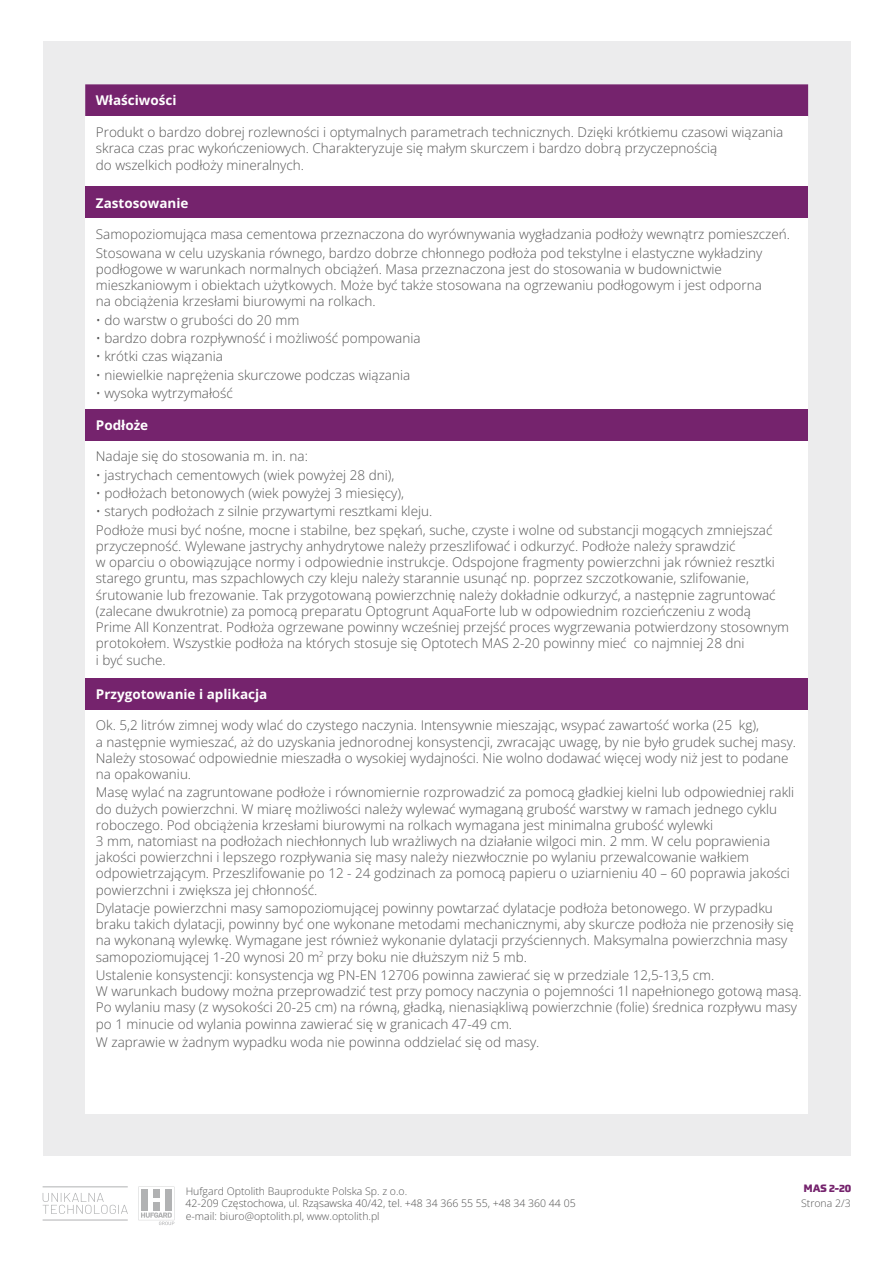
<style>
.page{position:relative;width:893px;height:1263px;background:#fff}
.page>*{position:absolute;margin:0;border:0;box-sizing:border-box;transform-origin:0 0}
.t1{font:300 13.5px/16.2px "Open Sans";color:#565656}
.t2{font:700 13.5px "Open Sans";color:#fff}
.t3{font:300 10.5px "Open Sans";color:#565656}
.t4{font:300 10.5px "Open Sans";color:#4e4e4d}
.t5{font:800 10.5px "Prometo";color:#75236d}
.t6{font:300 7.8px "Open Sans";color:#565656}
</style>
<div class="page">
<div style="left:43px;top:42px;width:808px;height:1114px;background:#ececed"></div>
<svg style="left:138px;top:1186px;width:36px;height:39px"></svg>
<svg style="left:43px;top:1193px;width:85px;height:21px"></svg>
<hr style="left:43px;top:1220px;width:85px;height:1px;background:#b1b2b3">
<hr style="left:43px;top:1186px;width:85px;height:1px;background:#b1b2b3">
<div style="left:85px;top:84px;width:723px;height:32px;background:#75236d"></div>
<div style="left:85px;top:691px;width:723px;height:422px;background:#fff"></div>
<div style="left:85px;top:440px;width:723px;height:251px;background:#fff"></div>
<div style="left:85px;top:218px;width:723px;height:191px;background:#fff"></div>
<div style="left:85px;top:116px;width:723px;height:70px;background:#fff"></div>
<div style="left:85px;top:678px;width:723px;height:31px;background:#75236d"></div>
<div style="left:85px;top:409px;width:723px;height:31px;background:#75236d"></div>
<div style="left:85px;top:186px;width:723px;height:32px;background:#75236d"></div>
<p class="t2" style="left:96px;top:91px;width:82px">Właściwości</p>
<p class="t1" style="left:96px;top:124px;width:689px">Produkt o bardzo dobrej rozlewności i optymalnych parametrach technicznych. Dzięki krótkiemu czasowi wiązania skraca czas prac wykończeniowych. Charakteryzuje się małym skurczem i bardzo dobrą przyczepnością<br>do wszelkich podłoży mineralnych.</p>
<p class="t2" style="left:96px;top:193px;width:94px">Zastosowanie</p>
<p class="t1" style="left:96px;top:225px;width:696px;line-height:18.3px">Samopoziomująca masa cementowa przeznaczona do wyrównywania wygładzania podłoży wewnątrz pomieszczeń.<br>Stosowana w celu uzyskania równego, bardzo dobrze chłonnego podłoża pod tekstylne i elastyczne wykładziny</p>
<p class="t1" style="left:96px;top:260px;width:668px">podłogowe w warunkach normalnych obciążeń. Masa przeznaczona jest do stosowania w budownictwie mieszkaniowym i obiektach użytkowych. Może być także stosowana na ogrzewaniu podłogowym i jest odporna na obciążenia krzesłami biurowymi na rolkach.</p>
<p class="t1" style="left:96px;top:311px;width:205px">• do warstw o grubości do 20 mm</p>
<p class="t1" style="left:96px;top:329px;width:326px">• bardzo dobra rozpływność i możliwość pompowania</p>
<p class="t1" style="left:96px;top:348px;width:129px">• krótki czas wiązania</p>
<p class="t1" style="left:96px;top:366px;width:316px">• niewielkie naprężenia skurczowe podczas wiązania</p>
<p class="t1" style="left:96px;top:384px;width:138px">• wysoka wytrzymałość</p>
<p class="t2" style="left:96px;top:415px;width:54px">Podłoże</p>
<p class="t1" style="left:96px;top:448px;width:214px">Nadaje się do stosowania m. in. na:</p>
<p class="t1" style="left:96px;top:466px;width:300px">• jastrychach cementowych (wiek powyżej 28 dni),</p>
<p class="t1" style="left:96px;top:485px;width:310px">• podłożach betonowych (wiek powyżej 3 miesięcy),</p>
<p class="t1" style="left:96px;top:502px;width:678px;line-height:18.3px">• starych podłożach z silnie przywartymi resztkami kleju.<br>Podłoże musi być nośne, mocne i stabilne, bez spękań, suche, czyste i wolne od substancji mogących zmniejszać</p>
<p class="t1" style="left:96px;top:537px;width:695px">przyczepność. Wylewane jastrychy anhydrytowe należy przeszlifować i odkurzyć. Podłoże należy sprawdzić<br>w oparciu o obowiązujące normy i odpowiednie instrukcje. Odspojone fragmenty powierzchni jak również resztki starego gruntu, mas szpachlowych czy kleju należy starannie usunąć np. poprzez szczotkowanie, szlifowanie, śrutowanie lub frezowanie. Tak przygotowaną powierzchnię należy dokładnie odkurzyć, a następnie zagruntować (zalecane dwukrotnie) za pomocą preparatu Optogrunt AquaForte lub w odpowiednim rozcieńczeniu z wodą Prime All Konzentrat. Podłoża ogrzewane powinny wcześniej przejść proces wygrzewania potwierdzony stosownym protokołem. Wszystkie podłoża na których stosuje się Optotech MAS 2-20 powinny mieć co najmniej 28 dni<br>i być suche.</p>
<p class="t2" style="left:96px;top:684px;width:173px">Przygotowanie i aplikacja</p>
<p class="t1" style="left:96px;top:717px;width:702px">Ok. 5,2 litrów zimnej wody wlać do czystego naczynia. Intensywnie mieszając, wsypać zawartość worka (25 kg),<br>a następnie wymieszać, aż do uzyskania jednorodnej konsystencji, zwracając uwagę, by nie było grudek suchej masy.<br>Należy stosować odpowiednie mieszadła o wysokiej wydajności. Nie wolno dodawać więcej wody niż jest to podane na opakowaniu.</p>
<p class="t1" style="left:96px;top:784px;width:700px">Masę wylać na zagruntowane podłoże i równomiernie rozprowadzić za pomocą gładkiej kielni lub odpowiedniej rakli do dużych powierzchni. W miarę możliwości należy wylewać wymaganą grubość warstwy w ramach jednego cyklu roboczego. Pod obciążenia krzesłami biurowymi na rolkach wymagana jest minimalna grubość wylewki<br>3 mm, natomiast na podłożach niechłonnych lub wrażliwych na działanie wilgoci min. 2 mm. W celu poprawienia jakości powierzchni i lepszego rozpływania się masy należy niezwłocznie po wylaniu przewalcowanie wałkiem odpowietrzającym. Przeszlifowanie po 12 - 24 godzinach za pomocą papieru o uziarnieniu 40 – 60 poprawia jakości powierzchni i zwiększa jej chłonność.</p>
<p class="t1" style="left:96px;top:899px;width:699px">Dylatacje powierzchni masy samopoziomującej powinny powtarzać dylatacje podłoża betonowego. W przypadku braku takich dylatacji, powinny być one wykonane metodami mechanicznymi, aby skurcze podłoża nie przenosiły się na wykonaną wylewkę. Wymagane jest również wykonanie dylatacji przyściennych. Maksymalna powierzchnia masy</p>
<p class="t6" style="left:319px;top:949px;width:6px">2</p>
<p class="t1" style="left:96px;top:947px;width:620px;line-height:18.5px">samopoziomującej 1-20 wynosi 20 m przy boku nie dłuższym niż 5 mb.<br>Ustalenie konsystencji: konsystencja wg PN-EN 12706 powinna zawierać się w przedziale 12,5-13,5 cm.</p>
<p class="t1" style="left:96px;top:983px;width:707px">W warunkach budowy można przeprowadzić test przy pomocy naczynia o pojemności 1l napełnionego gotową masą.<br>Po wylaniu masy (z wysokości 20-25 cm) na równą, gładką, nienasiąkliwą powierzchnie (folie) średnica rozpływu masy po 1 minucie od wylania powinna zawierać się w granicach 47-49 cm.</p>
<p class="t1" style="left:96px;top:1033px;width:445px">W zaprawie w żadnym wypadku woda nie powinna oddzielać się od masy.</p>
<p class="t5" style="left:804px;top:1184px;width:49px">MAS 2-20</p>
<p class="t3" style="left:186px;top:1183px;width:223px">Hufgard Optolith Bauprodukte Polska Sp. z o.o.</p>
<p class="t3" style="left:186px;top:1208px;width:195px">e-mail: biuro@optolith.pl, www.optolith.pl</p>
<p class="t4" style="left:185px;top:1196px;width:392px">42-209 Częstochowa, ul. Rząsawska 40/42, tel. +48 34 366 55 55, +48 34 360 44 05</p>
<p class="t3" style="left:801px;top:1196px;width:51px">Strona 2/3</p>
</div>
